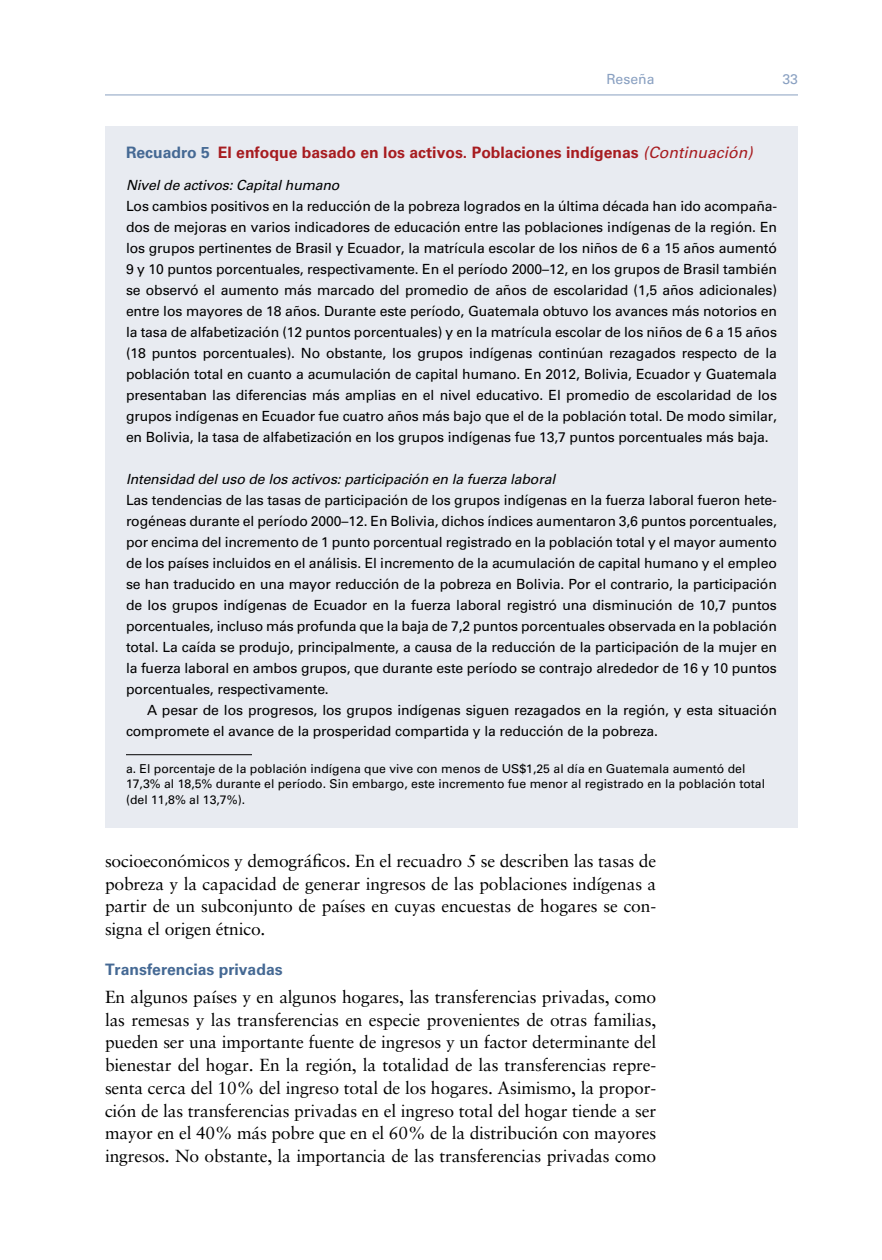
<style>
.page{position:relative;width:882px;height:1260px;background:#fff}
.page>*{position:absolute;margin:0;border:0;box-sizing:border-box;transform-origin:0 0}
.t1{font:17.5px/22.8px "Sabon LT Std";letter-spacing:-.01em;color:#000;text-align:justify}
.t2{font:700 15.75px "Univers LT Std";color:#a71c20}
.t3{font:700 15.75px "Univers LT Std";color:#456994}
.t4{font:14px/21px "Univers LT Std";letter-spacing:-.01em;color:#000}
.t5{font:italic 14px "Univers LT Std";letter-spacing:-.01em;color:#000}
.t6{font:14px "Univers LT Std";color:#89a0c1}
.t7{font:12.25px/15.8px "Univers LT Std";color:#000}
.s1{color:#456994}
.s2{font-weight:400;font-style:italic}
.s3{font-style:italic}
</style>
<div class="page">
<hr style="left:105px;top:94px;width:693px;height:1px;background:#89a0c1">
<div style="left:105px;top:126px;width:693px;height:701px;background:#e8ebf1"></div>
<hr style="left:126px;top:754px;width:126px;height:1px;background:#000">
<p class="t6" style="left:607px;top:71px;width:49px">Reseña</p>
<p class="t6" style="left:782px;top:71px;width:17px">33</p>
<p class="t2" style="left:126px;top:144px;width:628px"><span class="s1">Recuadro 5</span> El enfoque basado en los activos. Poblaciones indígenas <span class="s2">(Continuación)</span></p>
<p class="t4" style="left:126px;top:175px;width:653px"><span class="s3">Nivel de activos: Capital humano<br></span>Los cambios positivos en la reducción de la pobreza logrados en la última década han ido acompaña&shy;dos de mejoras en varios indicadores de educación entre las poblaciones indígenas de la región. En los grupos pertinentes de Brasil y Ecuador, la matrícula escolar de los niños de 6 a 15 años aumentó 9 y 10 puntos porcentuales, respectivamente. En el período 2000–12, en los grupos de Brasil también se observó el aumento más marcado del promedio de años de escolaridad (1,5 años adicionales) entre los mayores de 18 años. Durante este período, Guatemala obtuvo los avances más notorios en la tasa de alfabetización (12 puntos porcentuales) y en la matrícula escolar de los niños de 6 a 15 años (18 puntos porcentuales). No obstante, los grupos indígenas continúan rezagados respecto de la población total en cuanto a acumulación de capital humano. En 2012, Bolivia, Ecuador y Guatemala presentaban las diferencias más amplias en el nivel educativo. El promedio de escolaridad de los grupos indígenas en Ecuador fue cuatro años más bajo que el de la población total. De modo similar, en Bolivia, la tasa de alfabetización en los grupos indígenas fue 13,7 puntos porcentuales más baja.</p>
<p class="t5" style="left:126px;top:471px;width:431px">Intensidad del uso de los activos: participación en la fuerza laboral</p>
<p class="t4" style="left:126px;top:490px;width:652px">Las tendencias de las tasas de participación de los grupos indígenas en la fuerza laboral fueron hete-</p>
<p class="t4" style="left:126px;top:511px;width:653px">rogéneas durante el período 2000–12. En Bolivia, dichos índices aumentaron 3,6 puntos porcentuales,</p>
<p class="t4" style="left:126px;top:532px;width:653px">por encima del incremento de 1 punto porcentual registrado en la población total y el mayor aumento</p>
<p class="t4" style="left:126px;top:553px;width:652px">de los países incluidos en el análisis. El incremento de la acumulación de capital humano y el empleo</p>
<p class="t4" style="left:126px;top:574px;width:652px">se han traducido en una mayor reducción de la pobreza en Bolivia. Por el contrario, la participación</p>
<p class="t4" style="left:126px;top:595px;width:652px">de los grupos indígenas de Ecuador en la fuerza laboral registró una disminución de 10,7 puntos</p>
<p class="t4" style="left:126px;top:616px;width:652px">porcentuales, incluso más profunda que la baja de 7,2 puntos porcentuales observada en la población</p>
<p class="t4" style="left:126px;top:637px;width:652px">total. La caída se produjo, principalmente, a causa de la reducción de la participación de la mujer en</p>
<p class="t4" style="left:126px;top:658px;width:652px">la fuerza laboral en ambos grupos, que durante este período se contrajo alrededor de 16 y 10 puntos</p>
<p class="t4" style="left:126px;top:679px;width:204px">porcentuales, respectivamente.</p>
<p class="t4" style="left:147px;top:700px;width:632px">A pesar de los progresos, los grupos indígenas siguen rezagados en la región, y esta situación</p>
<p class="t4" style="left:126px;top:721px;width:534px">compromete el avance de la prosperidad compartida y la reducción de la pobreza.</p>
<p class="t7" style="left:126px;top:761px;width:641px">a. El porcentaje de la población indígena que vive con menos de US$1,25 al día en Guatemala aumentó del<br>17,3% al 18,5% durante el período. Sin embargo, este incremento fue menor al registrado en la población total (del 11,8% al 13,7%).</p>
<p class="t1" style="left:105px;top:849px;width:553px">socioeconómicos y demográficos. En el recuadro 5 se describen las tasas de pobreza y la capacidad de generar ingresos de las poblaciones indígenas a partir de un subconjunto de países en cuyas encuestas de hogares se con&shy;signa el origen étnico.</p>
<p class="t3" style="left:105px;top:960px;width:179px">Transferencias privadas</p>
<p class="t1" style="left:105px;top:985px;width:553px">En algunos países y en algunos hogares, las transferencias privadas, como las remesas y las transferencias en especie provenientes de otras familias, pueden ser una importante fuente de ingresos y un factor determinante del bienestar del hogar. En la región, la totalidad de las transferencias repre&shy;senta cerca del 10% del ingreso total de los hogares. Asimismo, la propor&shy;ción de las transferencias privadas en el ingreso total del hogar tiende a ser mayor en el 40% más pobre que en el 60% de la distribución con mayores ingresos. No obstante, la importancia de las transferencias privadas como</p>
</div>
